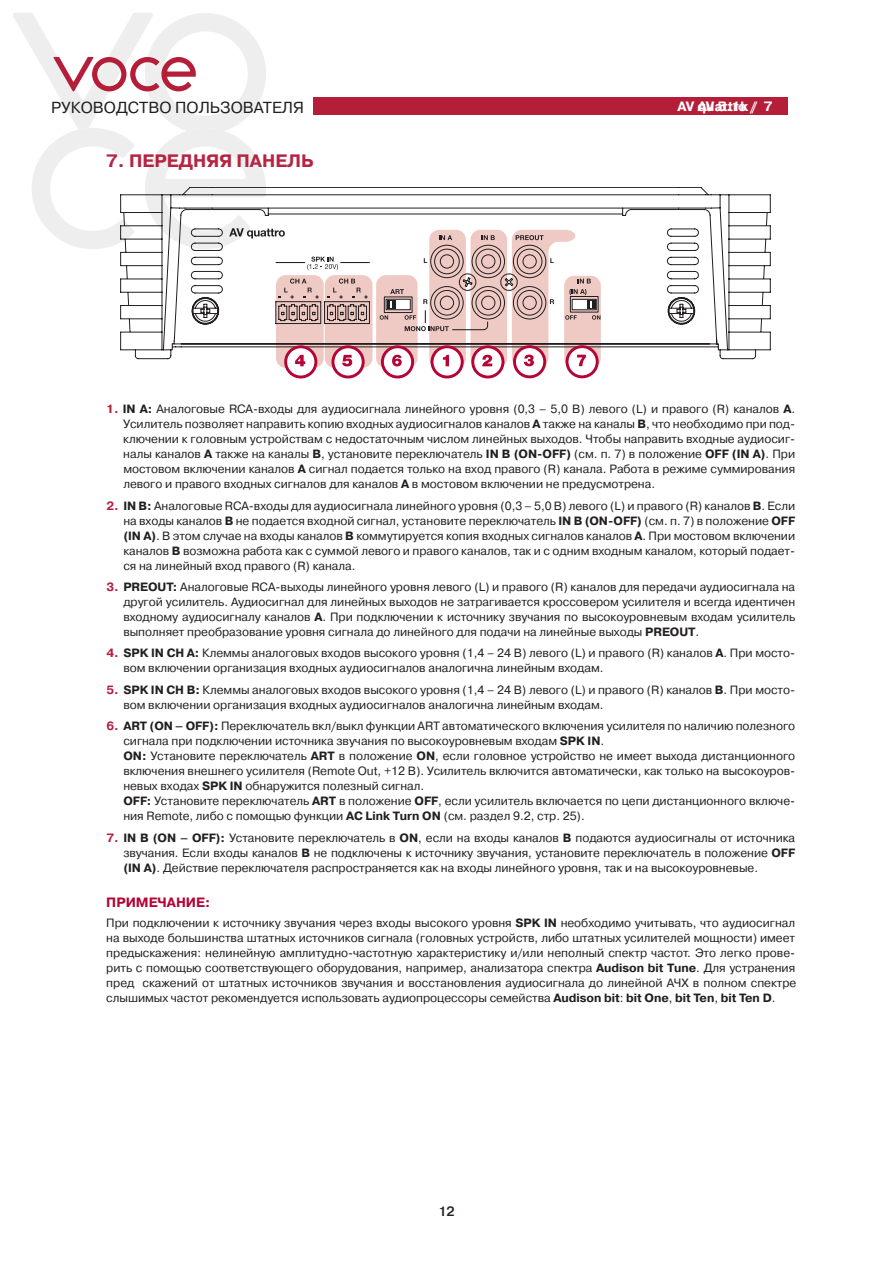
<style>
.page{position:relative;width:893px;height:1263px;background:#fff}
.page>*{position:absolute;margin:0;border:0;box-sizing:border-box;transform-origin:0 0}
.t1{font:700 18px "Pragmatica C";color:#b62442}
.t2{font:16.05px "Pragmatica C";color:#231f20}
.t3{font:700 13.5px "Pragmatica C";color:#fff}
.t4{font:700 13.5px "Pragmatica C";letter-spacing:-.005em;color:#b50536}
.t5{font:700 13.5px "Pragmatica Light C";color:#231f20}
.t6{font:12px/15px "Pragmatica C";letter-spacing:-.005em;color:#231f20;text-align:justify}
.s1{font-weight:700;color:#b21e3e}
.s2{font-weight:700}
</style>
<div class="page">
<div style="left:314px;top:98px;width:474px;height:17px;background:#b51e39"></div>
<svg style="left:696px;top:187px;width:75px;height:172px"></svg>
<svg style="left:473px;top:347px;width:30px;height:30px"></svg>
<div style="left:471px;top:345px;width:33px;height:33px;border:3px solid #b50536;border-radius:50%"></div>
<svg style="left:432px;top:347px;width:30px;height:30px"></svg>
<div style="left:431px;top:345px;width:33px;height:33px;border:3px solid #b50536;border-radius:50%"></div>
<svg style="left:382px;top:347px;width:31px;height:30px"></svg>
<div style="left:381px;top:345px;width:33px;height:33px;border:3px solid #b50536;border-radius:50%"></div>
<svg style="left:333px;top:347px;width:30px;height:30px"></svg>
<div style="left:331px;top:345px;width:34px;height:33px;border:3px solid #b50536;border-radius:50%"></div>
<svg style="left:286px;top:347px;width:30px;height:30px"></svg>
<div style="left:284px;top:345px;width:33px;height:33px;border:3px solid #b50536;border-radius:50%"></div>
<svg style="left:514px;top:347px;width:31px;height:30px"></svg>
<div style="left:513px;top:345px;width:33px;height:33px;border:3px solid #b50536;border-radius:50%"></div>
<svg style="left:567px;top:347px;width:30px;height:30px"></svg>
<div style="left:566px;top:345px;width:33px;height:33px;border:3px solid #b50536;border-radius:50%"></div>
<svg style="left:13px;top:13px;width:683px;height:355px"></svg>
<h2 class="t2" style="left:51px;top:98px;width:23px">РУКОВОДСТВО</h2>
<h2 class="t2" style="left:175px;top:98px;width:12px">ПОЛЬЗОВ</h2>
<h2 class="t2" style="left:254px;top:98px;width:20px">АТЕЛЯ</h2>
<h1 class="t1" style="left:106px;top:151px;width:37px">7. ПЕРЕДНЯЯ</h1>
<h1 class="t1" style="left:237px;top:151px;width:14px">ПАНЕЛЬ</h1>
<p class="t3" style="left:678px;top:99px;width:80px">AV quattro /</p>
<p class="t3" style="left:698px;top:99px;width:76px">AV 5.1k / 7</p>
<p class="t6" style="left:123px;top:402px;width:673px;text-indent:-17px"><span class="s1">1.</span> <span class="s2">IN A:</span> Аналоговые RCA-входы для аудиосигнала линейного уровня (0,3 – 5,0 В) левого (L) и правого (R) каналов <span class="s2">A</span>.<br>Усилитель позволяет направить копию входных аудиосигналов каналов <span class="s2">А</span> также на каналы <span class="s2">B</span>, что необходимо при под&shy;ключении к головным устройствам с недостаточным числом линейных выходов. Чтобы направить входные аудиосиг&shy;налы каналов <span class="s2">А</span> также на каналы <span class="s2">B</span>, установите переключатель <span class="s2">IN B (ON-OFF)</span> (см. п. 7) в положение <span class="s2">OFF (IN A)</span>. П ри мостовом включении каналов <span class="s2">A</span> сигнал подается только на вход правого (R) канала. Работа в режиме суммирования левого и правого входных сигналов для каналов <span class="s2">A</span> в мостовом включении не предусмотрена.</p>
<p class="t6" style="left:123px;top:498px;width:673px;text-indent:-17px"><span class="s1">2.</span> <span class="s2">I N B:</span> Аналоговые RCA-входы для аудиосигнала линейного уровня (0,3 – 5,0 В) левого (L) и правого (R) каналов <span class="s2">B</span>. Если на входы каналов <span class="s2">B</span> не подается входной сигнал, установите переключатель <span class="s2">IN B (ON-OFF)</span> (см. п. 7) в положение <span class="s2">OFF (IN A)</span>. В этом случае на входы каналов <span class="s2">B</span> коммутируется копия входных сигналов каналов <span class="s2">A</span>. П ри мостовом включении каналов <span class="s2">B</span> возможна работа как с суммой левого и правого каналов, так и с одним входным каналом, который подает&shy;ся на линейный вход правого (R) канала.</p>
<p class="t6" style="left:123px;top:579px;width:673px;text-indent:-17px"><span class="s1">3.</span> <span class="s2">PREOUT:</span> Аналоговые RCA-выходы линейного уровня левого (L) и правого (R) каналов для передачи аудиосигнала на другой усилитель. Аудиосигнал для линейных выходов не затрагивается кроссовером усилителя и всегда идентичен входному аудиосигналу каналов <span class="s2">A</span>. П ри подключении к источнику звучания по высокоуровневым входам усилитель выполняет преобразование уровня сигнала до линейного для подачи на линейные выходы <span class="s2">PREOUT</span>.</p>
<p class="t6" style="left:123px;top:646px;width:673px;text-indent:-17px"><span class="s1">4.</span> <span class="s2">SPK IN CH A:</span> Клеммы аналоговых входов высокого уровня (1,4 – 24 В) левого (L) и правого (R) каналов <span class="s2">A</span>. П ри мосто&shy;вом включении организация входных аудиосигналов аналогична линейным входам.</p>
<p class="t6" style="left:123px;top:682px;width:673px;text-indent:-17px"><span class="s1">5.</span> <span class="s2">SPK IN CH B:</span> Клеммы аналоговых входов высокого уровня (1,4 – 24 В) левого (L) и правого (R) каналов <span class="s2">B</span>. П ри мосто&shy;вом включении организация входных аудиосигналов аналогична линейным входам.</p>
<p class="t6" style="left:123px;top:719px;width:673px;text-align:left;text-indent:-17px"><span class="s1">6.</span> <span class="s2">ART (ON – OFF):</span> Переключатель вкл/выкл функции ART автоматического включения усилителя по наличию полезного сигнала при подключении источника звучания по высокоуровневым входам <span class="s2">SPK IN</span>.<br><span class="s2">ON:</span> Установите переключатель <span class="s2">ART</span> в положение <span class="s2">ON</span>, если головное устройство не имеет выхода дистанционного включения внешнего усилителя (Remote Out, +12 В). Усилитель включится автоматически, как только на высокоуров&shy;невых входах <span class="s2">SPK IN</span> обнаружится полезный сигнал.<br><span class="s2">OFF:</span> Установите переключатель <span class="s2">ART</span> в положение <span class="s2">OFF</span>, если усилитель включается по цепи дистанционного включе&shy;ния Remote, либо с помощью функции <span class="s2">AC Link Turn ON</span> (см. раздел 9.2, стр. 25).</p>
<p class="t6" style="left:123px;top:830px;width:673px;text-indent:-17px"><span class="s1">7.</span> <span class="s2">IN B (ON – OFF):</span> Установите переключатель в <span class="s2">ON</span>, если на входы каналов <span class="s2">B</span> подаются аудиосигналы от источника звучания. Если входы каналов <span class="s2">B</span> не подключены к источнику звучания, установите переключатель в положение <span class="s2">OFF (IN A)</span>. Действие переключателя распространяется как на входы линейного уровня, так и на высокоуровневые.</p>
<p class="t4" style="left:106px;top:895px;width:105px">примечание:</p>
<p class="t6" style="left:106px;top:915px;width:692px">П ри подключении к источнику звучания через входы высокого уровня <span class="s2">SPK IN</span> необходимо учитывать, что аудиосигнал на выходе большинства штатных источников сигнала (головных устройств, либо штатных усилителей мощности) имеет предыскажения: нелинейную амплитудно-частотную характеристику и/или неполный спектр частот. Это легко прове&shy;рить с помощью соответствующего оборудования, например, анализатора спектра <span class="s2">Audison bit Tune</span>. Для устранения пред скажений от штатных источников звучания и восстановления аудиосигнала до линейной АЧХ в полном спектре слышимых частот рекомендуется использовать аудиопроцессоры семейства <span class="s2">Audison bit</span>: <span class="s2">bit One</span>, <span class="s2">bit Ten</span>, <span class="s2">bit Ten D</span>.</p>
<p class="t5" style="left:438px;top:1204px;width:18px">12</p>
</div>
